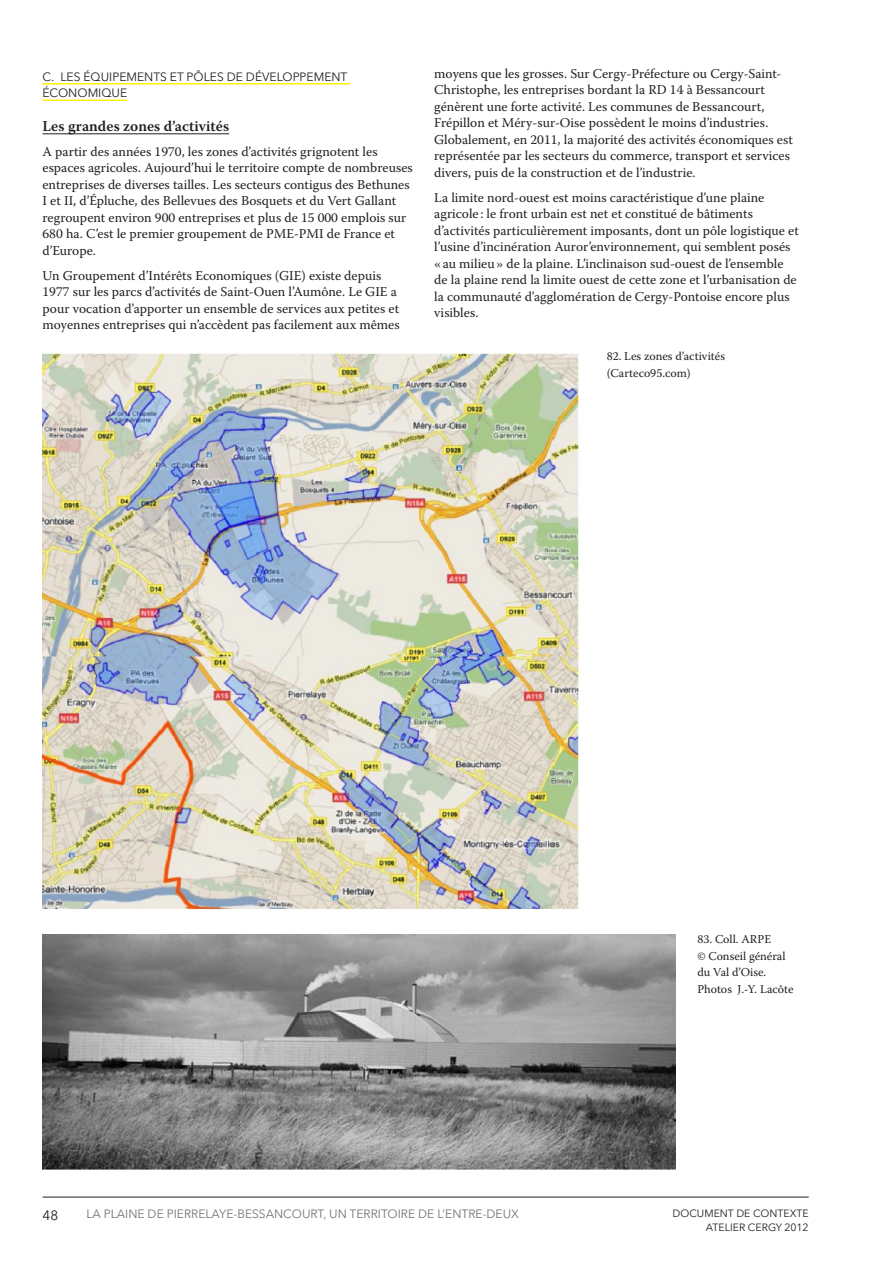
<style>
.page{position:relative;width:893px;height:1263px;background:#fff}
.page>*{position:absolute;margin:0;border:0;box-sizing:border-box;transform-origin:0 0}
.t1{font:600 15px "Warnock Pro";letter-spacing:.005em;color:#231f20}
.t2{font:13.5px/16.5px "Warnock Pro";color:#231f20}
.t3{font:13.5px "Avenir Next LT Pro";color:#231f20}
.t4{font:12px/16.5px "Warnock Pro";color:#231f20}
.t5{font:12px "Avenir Next LT Pro";color:#727477}
.t6{font:12px/16.5px "Avenir Next LT Pro";color:#231f20}
.t7{font:10.5px "Avenir Next LT Pro";color:#231f20}
</style>
<div class="page">
<hr style="left:43px;top:1197px;width:766px;height:1px;background:#231f20">
<hr style="left:43px;top:83px;width:307px;height:2px;background:#fff101">
<hr style="left:43px;top:100px;width:84px;height:1px;background:#fff101">
<hr style="left:43px;top:133px;width:186px;height:1px;background:#231f20">
<img style="left:43px;top:352px;width:536px;height:558px">
<img style="left:43px;top:934px;width:632px;height:235px">
<p class="t6" style="left:43px;top:68px;width:306px">C. LES ÉQUIPEMENTS ET PÔLES DE DÉVELOPPEMENT<br>ÉCONOMIQUE</p>
<p class="t1" style="left:43px;top:117px;width:188px">Les grandes zones d’activités</p>
<p class="t2" style="left:43px;top:143px;width:372px">A partir des années 1970, les zones d’activités grignotent les espaces agricoles. Aujourd’hui le territoire compte de nombreuses entreprises de diverses tailles. Les secteurs contigus des Bethunes I et II, d’Épluche, des Bellevues des Bosquets et du Vert Gallant regroupent environ 900 entreprises et plus de 15 000 emplois sur 680 ha. C’est le premier groupement de PME-PMI de France et d’Europe.</p>
<p class="t2" style="left:43px;top:267px;width:359px">Un Groupement d’Intérêts Economiques (GIE) existe depuis 1977 sur les parcs d’activités de Saint-Ouen l’Aumône. Le GIE a pour vocation d’apporter un ensemble de services aux petites et moyennes entreprises qui n’accèdent pas facilement aux mêmes</p>
<p class="t2" style="left:434px;top:65px;width:360px">moyens que les grosses. Sur Cergy-Préfecture ou Cergy-Saint-Christophe, les entreprises bordant la RD 14 à Bessancourt génèrent une forte activité. Les communes de Bessancourt, Frépillon et Méry-sur-Oise possèdent le moins d’industries.<br>Globalement, en 2011, la majorité des activités économiques est représentée par les secteurs du commerce, transport et services divers, puis de la construction et de l’industrie.</p>
<p class="t2" style="left:434px;top:189px;width:366px">La limite nord-ouest est moins caractéristique d’une plaine agricole : le front urbain est net et constitué de bâtiments d’activités particulièrement imposants, dont un pôle logistique et l’usine d’incinération Auror’environnement, qui semblent posés «au milieu» de la plaine. L’inclinaison sud-ouest de l’ensemble de la plaine rend la limite ouest de cette zone et l’urbanisation de la communauté d’agglomération de Cergy-Pontoise encore plus visibles.</p>
<p class="t4" style="left:607px;top:348px;width:120px">82. Les zones d’activités (Carteco95.com)</p>
<p class="t4" style="left:697px;top:931px;width:98px">83. Coll. ARPE<br>© Conseil général du Val d’Oise.<br>Photos J.-Y. Lacôte</p>
<p class="t3" style="left:43px;top:1207px;width:17px">48</p>
<p class="t5" style="left:86px;top:1207px;width:46px">LA PLAINE</p>
<p class="t5" style="left:148px;top:1207px;width:27px">DE PIERREL</p>
<p class="t5" style="left:212px;top:1207px;width:34px">AYE-BESS</p>
<p class="t5" style="left:266px;top:1207px;width:18px">ANCOURT</p>
<p class="t5" style="left:323px;top:1207px;width:34px">, UN TERRITOIRE</p>
<p class="t5" style="left:418px;top:1207px;width:36px">DE L’ENTRE</p>
<p class="t5" style="left:483px;top:1207px;width:13px">-DEUX</p>
<p class="t7" style="left:672px;top:1207px;width:9px">DOCUMENT</p>
<p class="t7" style="left:736px;top:1207px;width:25px">DE CONTEXTE</p>
<p class="t7" style="left:706px;top:1221px;width:14px">ATELIER</p>
<p class="t7" style="left:748px;top:1221px;width:8px">CERGY</p>
<p class="t7" style="left:784px;top:1221px;width:26px">2012</p>
</div>
